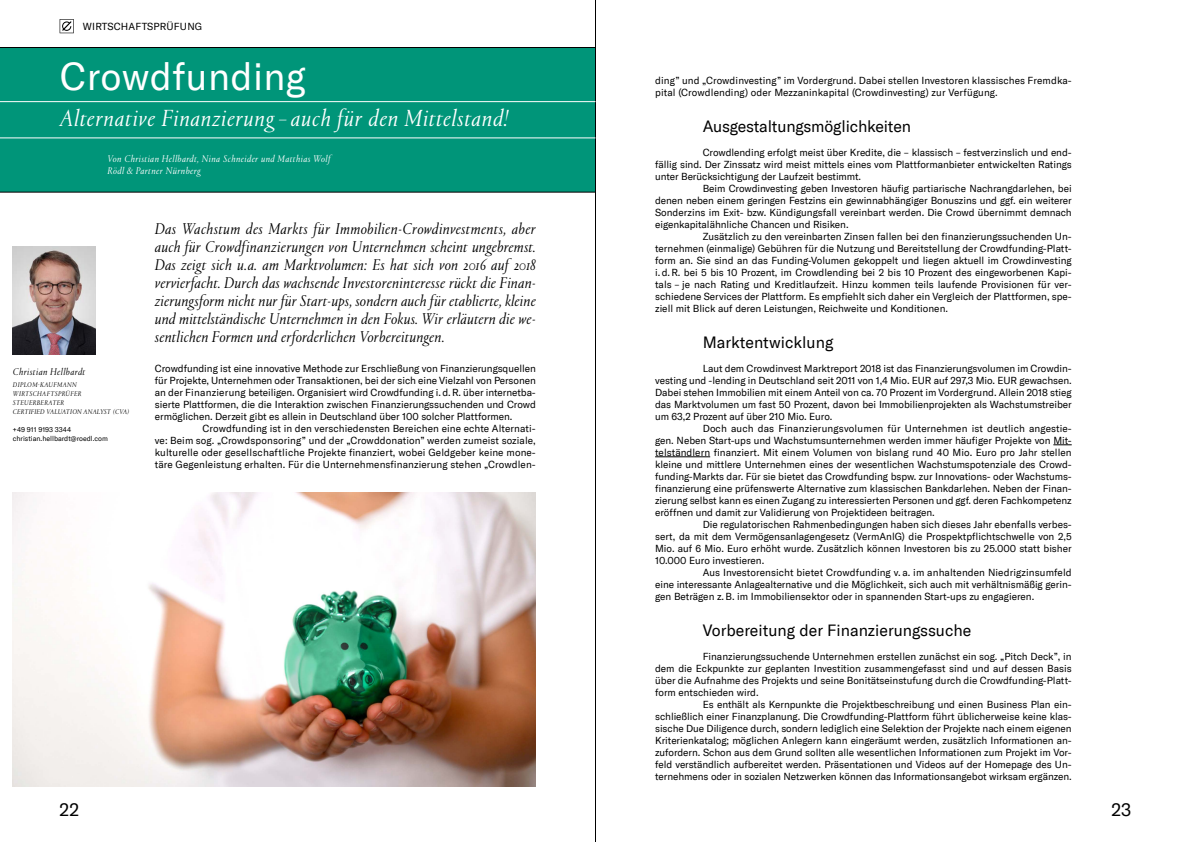
<style>
.page{position:relative;width:1191px;height:842px;background:#fff}
.page>*{position:absolute;margin:0;border:0;box-sizing:border-box;transform-origin:0 0}
.HL1_50pt{font:38px "GT America";letter-spacing:.01em;color:#fff}
.Copy_10pt_Einzug{font:italic 300 24px "Portrait TT";letter-spacing:.03em;color:#fff}
.t1{font:18px "GT America";color:#000}
.HL2_Copy_Intro_20pt{font:italic 300 16px/18px "Portrait TT";letter-spacing:.01em;color:#000;text-align:justify}
.HL2_Copy_Intro_20pt-2{font:16px "GT America";color:#000}
.Copy_10pt_Einzug-2{font:10px/12px "GT America";color:#000;text-align:justify}
.Copy_10pt{font:10px/12px "GT America";letter-spacing:-.005em;color:#000;text-align:justify}
.Copy_10pt_Einzug-3{font:italic 300 10px/12px "Portrait TT";letter-spacing:.04em;color:#fff}
.Copy_10pt_Einzug-4{font:10px "GT America";letter-spacing:.02em;color:#000}
.Copy_10pt_Einzug-5{font:italic 300 10px "Portrait TT";letter-spacing:.04em;color:#000}
.Marginal-Copy_7pt_Ei{font:italic 300 7px "Portrait TT";letter-spacing:.055em;color:#000}
.Marginal-Copy_7pt_Ei-2{font:7px "GT America";color:#000}
</style>
<div class="page">
<div style="left:0;top:48px;width:595px;height:144px;background:#009579"></div>
<hr style="left:595px;top:0;width:1px;height:842px;background:#000">
<hr style="left:0;top:138px;width:595px;height:1px;background:#fff">
<hr style="left:0;top:101px;width:595px;height:1px;background:#fff">
<hr style="left:0;top:47px;width:595px;height:1px;background:#000">
<hr style="left:0;top:192px;width:595px;height:1px;background:#000">
<img style="left:12px;top:492px;width:524px;height:294px">
<svg style="left:1053px;top:445px;width:18px;height:1px"></svg>
<hr style="left:655px;top:457px;width:55px;height:1px;background:#000">
<img style="left:12px;top:246px;width:84px;height:108px">
<svg style="left:60px;top:19px;width:14px;height:14px"></svg>
<p class="Copy_10pt_Einzug-4" style="left:83px;top:21px;width:121px">WIRTSCHAFTSPRÜFUNG</p>
<p class="HL1_50pt" style="left:60px;top:54px;width:247px">Crowdfunding</p>
<p class="Copy_10pt_Einzug" style="left:60px;top:102px;width:450px">Alternative Finanzierung – auch für den Mittelstand!</p>
<p class="Copy_10pt_Einzug-3" style="left:108px;top:153px;width:224px">Von Christian Hellbardt, Nina Schneider und Matthias Wolf<br>Rödl &amp; Partner Nürnberg</p>
<p class="Copy_10pt_Einzug-5" style="left:13px;top:365px;width:74px">Christian Hellbardt</p>
<p class="Marginal-Copy_7pt_Ei" style="left:13px;top:380px;width:65px">DIPLOM-KAUFMANN</p>
<p class="Marginal-Copy_7pt_Ei" style="left:13px;top:389px;width:70px">WIRTSCHAFTSPRÜFER</p>
<p class="Marginal-Copy_7pt_Ei" style="left:13px;top:398px;width:53px">STEUERBERATER</p>
<p class="Marginal-Copy_7pt_Ei" style="left:13px;top:407px;width:118px">CERTIFIED VALUATION ANALYST (CVA)</p>
<p class="Marginal-Copy_7pt_Ei-2" style="left:13px;top:425px;width:60px">+49 911 9193 3344</p>
<p class="Marginal-Copy_7pt_Ei-2" style="left:13px;top:434px;width:97px">christian.hellbardt@roedl.com</p>
<p class="HL2_Copy_Intro_20pt" style="left:155px;top:219px;width:382px">Das Wachstum des Markts für Immobilien-Crowdinvestments, aber auch für Crowdfinanzierungen von Unternehmen scheint ungebremst.<br>Das zeigt sich u. a. am Marktvolumen: Es hat sich von 2016 auf 2018 vervierfacht. Durch das wachsende Investoreninteresse rückt die Finan&shy;zierungsform nicht nur für Start-ups, sondern auch für etablierte, kleine und mittelständische Unternehmen in den Fokus. Wir erläutern die we&shy;sentlichen Formen und erforderlichen Vorbereitungen.</p>
<p class="Copy_10pt" style="left:155px;top:362px;width:382px">Crowdfunding ist eine innovative Methode zur Erschließung von Finanzierungsquellen für Projekte, Unternehmen oder Transaktionen, bei der sich eine Vielzahl von Personen an der Finanzierung beteiligen. Organisiert wird Crowdfunding i. d. R. über internetba&shy;sierte Plattformen, die die Interaktion zwischen Finanzierungssuchenden und Crowd ermöglichen. Derzeit gibt es allein in Deutschland über 100 solcher Plattformen.</p>
<p class="Copy_10pt_Einzug-2" style="left:155px;top:422px;width:382px;text-indent:48px">Crowdfunding ist in den verschiedensten Bereichen eine echte Alternati&shy;ve: Beim sog. „Crowdsponsoring” und der „Crowddonation” werden zumeist soziale, kulturelle oder gesellschaftliche Projekte finanziert, wobei Geldgeber keine mone&shy;täre Gegenleistung erhalten. Für die Unternehmensfinanzierung stehen „Crowdlen-</p>
<p class="Copy_10pt_Einzug-2" style="left:655px;top:74px;width:418px">ding” und „Crowdinvesting” im Vordergrund. Dabei stellen Investoren klassisches Fremdka&shy;pital (Crowdlending) oder Mezzaninkapital (Crowdinvesting) zur Verfügung.</p>
<p class="HL2_Copy_Intro_20pt-2" style="left:702px;top:117px;width:210px">Ausgestaltungsmöglichkeiten</p>
<p class="Copy_10pt_Einzug-2" style="left:655px;top:146px;width:418px;text-indent:48px">Crowdlending erfolgt meist über Kredite, die – klassisch – festverzinslich und end&shy;fällig sind. Der Zinssatz wird meist mittels eines vom Plattformanbieter entwickelten Ratings unter Berücksichtigung der Laufzeit bestimmt.</p>
<p class="Copy_10pt_Einzug-2" style="left:655px;top:182px;width:418px;text-indent:48px">Beim Crowdinvesting geben Investoren häufig partiarische Nachrangdarlehen, bei denen neben einem geringen Festzins ein gewinnabhängiger Bonuszins und ggf. ein weiterer Sonderzins im Exit- bzw. Kündigungsfall vereinbart werden. Die Crowd übernimmt demnach eigenkapitalähnliche Chancen und Risiken.</p>
<p class="Copy_10pt_Einzug-2" style="left:655px;top:230px;width:418px;text-indent:48px">Zusätzlich zu den vereinbarten Zinsen fallen bei den finanzierungssuchenden Un&shy;ternehmen (einmalige) Gebühren für die Nutzung und Bereitstellung der Crowdfunding-Platt&shy;form an. Sie sind an das Funding-Volumen gekoppelt und liegen aktuell im Crowdinvesting i. d. R. bei 5 bis 10 Prozent, im Crowdlending bei 2 bis 10 Prozent des eingeworbenen Kapi&shy;tals – je nach Rating und Kreditlaufzeit. Hinzu kommen teils laufende Provisionen für ver&shy;schiedene Services der Plattform. Es empfiehlt sich daher ein Vergleich der Plattformen, spe&shy;ziell mit Blick auf deren Leistungen, Reichweite und Konditionen.</p>
<p class="HL2_Copy_Intro_20pt-2" style="left:702px;top:333px;width:132px">Marktentwicklung</p>
<p class="Copy_10pt_Einzug-2" style="left:655px;top:362px;width:418px;text-indent:48px">Laut dem Crowdinvest Marktreport 2018 ist das Finanzierungsvolumen im Crowdin&shy;vesting und -lending in Deutschland seit 2011 von 1,4 Mio. EUR auf 297,3 Mio. EUR gewachsen.<br>Dabei stehen Immobilien mit einem Anteil von ca. 70 Prozent im Vordergrund. Allein 2018 stieg das Marktvolumen um fast 50 Prozent, davon bei Immobilienprojekten als Wachstumstreiber um 63,2 Prozent auf über 210 Mio. Euro.</p>
<p class="Copy_10pt_Einzug-2" style="left:655px;top:422px;width:418px;text-indent:48px">Doch auch das Finanzierungsvolumen für Unternehmen ist deutlich angestie&shy;gen. Neben Start-ups und Wachstumsunternehmen werden immer häufiger Projekte von Mit&shy;telständlern finanziert. Mit einem Volumen von bislang rund 40 Mio. Euro pro Jahr stellen kleine und mittlere Unternehmen eines der wesentlichen Wachstumspotenziale des Crowd&shy;funding-Markts dar. Für sie bietet das Crowdfunding bspw. zur Innovations- oder Wachstums&shy;finanzierung eine prüfenswerte Alternative zum klassischen Bankdarlehen. Neben der Finan&shy;zierung selbst kann es einen Zugang zu interessierten Personen und ggf. deren Fachkompetenz eröffnen und damit zur Validierung von Projektideen beitragen.</p>
<p class="Copy_10pt_Einzug-2" style="left:655px;top:518px;width:418px;text-indent:48px">Die regulatorischen Rahmenbedingungen haben sich dieses Jahr ebenfalls verbes&shy;sert, da mit dem Vermögensanlagengesetz (VermAnlG) die Prospektpflichtschwelle von 2,5<br>Mio. auf 6 Mio. Euro erhöht wurde. Zusätzlich können Investoren bis zu 25.000 statt bisher 10.000 Euro investieren.</p>
<p class="Copy_10pt_Einzug-2" style="left:655px;top:566px;width:418px;text-indent:48px">Aus Investorensicht bietet Crowdfunding v. a. im anhaltenden Niedrigzinsumfeld eine interessante Anlagealternative und die Möglichkeit, sich auch mit verhältnismäßig gerin&shy;gen Beträgen z. B. im Immobiliensektor oder in spannenden Start-ups zu engagieren.</p>
<p class="HL2_Copy_Intro_20pt-2" style="left:702px;top:621px;width:270px">Vorbereitung der Finanzierungssuche</p>
<p class="Copy_10pt_Einzug-2" style="left:655px;top:650px;width:418px;text-indent:48px">Finanzierungssuchende Unternehmen erstellen zunächst ein sog. „Pitch Deck”, in dem die Eckpunkte zur geplanten Investition zusammengefasst sind und auf dessen Basis über die Aufnahme des Projekts und seine Bonitätseinstufung durch die Crowdfunding-Platt&shy;form entschieden wird.</p>
<p class="Copy_10pt_Einzug-2" style="left:655px;top:698px;width:418px;text-indent:48px">Es enthält als Kernpunkte die Projektbeschreibung und einen Business Plan ein&shy;schließlich einer Finanzplanung. Die Crowdfunding-Plattform führt üblicherweise keine klas&shy;sische Due Diligence durch, sondern lediglich eine Selektion der Projekte nach einem eigenen Kriterienkatalog; möglichen Anlegern kann eingeräumt werden, zusätzlich Informationen an&shy;zufordern. Schon aus dem Grund sollten alle wesentlichen Informationen zum Projekt im Vor&shy;feld verständlich aufbereitet werden. Präsentationen und Videos auf der Homepage des Un&shy;ternehmens oder in sozialen Netzwerken können das Informationsangebot wirksam ergänzen.</p>
<h3 class="t1" style="left:60px;top:799px;width:21px">22</h3>
<h3 class="t1" style="left:1111px;top:799px;width:21px">23</h3>
</div>
